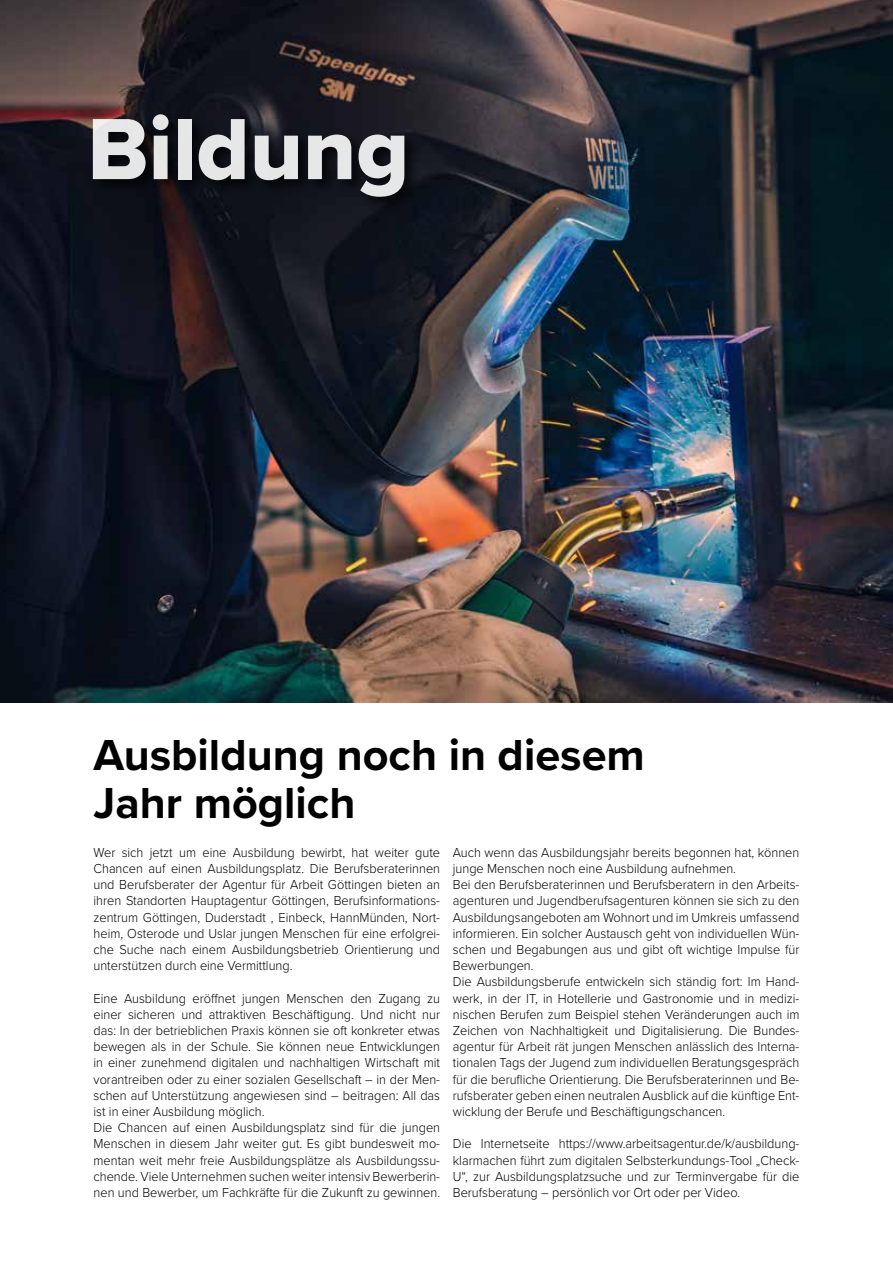
<style>
.page{position:relative;width:893px;height:1263px;background:#fff}
.page>*{position:absolute;margin:0;border:0;box-sizing:border-box;transform-origin:0 0}
.t1{font:90px "Proxima Nova Extrabld";color:#fff}
.t2{font:700 45px/48px "Proxima Nova";color:#000}
.t3{font:300 13.5px/16.2px "Proxima Nova";color:#000;text-align:justify;scale:.95 1}
</style>
<div class="page">
<img style="left:0;top:0;width:893px;height:702px">
<div style="left:91px;top:112px;width:329px;height:100px;background:#000;opacity:.75"></div>
<h1 class="t1" style="left:87px;top:82px;width:324px">Bildung</h1>
<h2 class="t2" style="left:94px;top:730px;width:553px">Ausbildung noch in diesem<br>Jahr möglich</h2>
<p class="t3" style="left:94px;top:843px;width:366px">Wer sich jetzt um eine Ausbildung bewirbt, hat weiter gute Chancen auf einen Ausbildungsplatz. Die Berufsberaterinnen und Berufsberater der Agentur für Arbeit Göttingen bieten an ihren Standorten Hauptagentur Göttingen, Berufsinformations&shy;zentrum Göttingen, Duderstadt , Einbeck, HannMünden, Nort&shy;heim, Osterode und Uslar jungen Menschen für eine erfolgrei&shy;che Suche nach einem Ausbildungsbetrieb Orientierung und unterstützen durch eine Vermittlung.</p>
<p class="t3" style="left:94px;top:989px;width:366px;text-align:left">Eine Ausbildung eröffnet jungen Menschen den Zugang zu einer sicheren und attraktiven Beschäftigung. Und nicht nur das: In der betrieblichen Praxis können sie oft konkreter etwas bewegen als in der Schule. Sie können neue Entwicklungen in einer zunehmend digitalen und nachhaltigen Wirtschaft mit vorantreiben oder zu einer sozialen Gesellschaft – in der Men&shy;schen auf Unterstützung angewiesen sind – beitragen: All das ist in einer Ausbildung möglich.<br>Die Chancen auf einen Ausbildungsplatz sind für die jungen Menschen in diesem Jahr weiter gut. Es gibt bundesweit mo&shy;mentan weit mehr freie Ausbildungsplätze als Ausbildungssu&shy;chende. Viele Unternehmen suchen weiter intensiv Bewerberin&shy;nen und Bewerber, um Fachkräfte für die Zukunft zu gewinnen.</p>
<p class="t3" style="left:453px;top:843px;width:366px;text-align:left">Auch wenn das Ausbildungsjahr bereits begonnen hat, können junge Menschen noch eine Ausbildung aufnehmen.<br>Bei den Berufsberaterinnen und Berufsberatern in den Arbeits&shy;agenturen und Jugendberufsagenturen können sie sich zu den Ausbildungsangeboten am Wohnort und im Umkreis umfassend informieren. Ein solcher Austausch geht von individuellen Wün&shy;schen und Begabungen aus und gibt oft wichtige Impulse für Bewerbungen.<br>Die Ausbildungsberufe entwickeln sich ständig fort: Im Hand&shy;werk, in der IT, in Hotellerie und Gastronomie und in medizi&shy;nischen Berufen zum Beispiel stehen Veränderungen auch im Zeichen von Nachhaltigkeit und Digitalisierung. Die Bundes&shy;agentur für Arbeit rät jungen Menschen anlässlich des Interna&shy;tionalen Tags der Jugend zum individuellen Beratungsgespräch für die berufliche Orientierung. Die Berufsberaterinnen und Be&shy;rufsberater geben einen neutralen Ausblick auf die künftige Ent&shy;wicklung der Berufe und Beschäftigungschancen.</p>
<p class="t3" style="left:453px;top:1135px;width:366px">Die Internetseite https://www.arbeitsagentur.de/k/ausbildung&shy;klarmachen führt zum digitalen Selbsterkundungs-Tool „Check-U“, zur Ausbildungsplatzsuche und zur Terminvergabe für die Berufsberatung – persönlich vor Ort oder per Video.</p>
</div>
